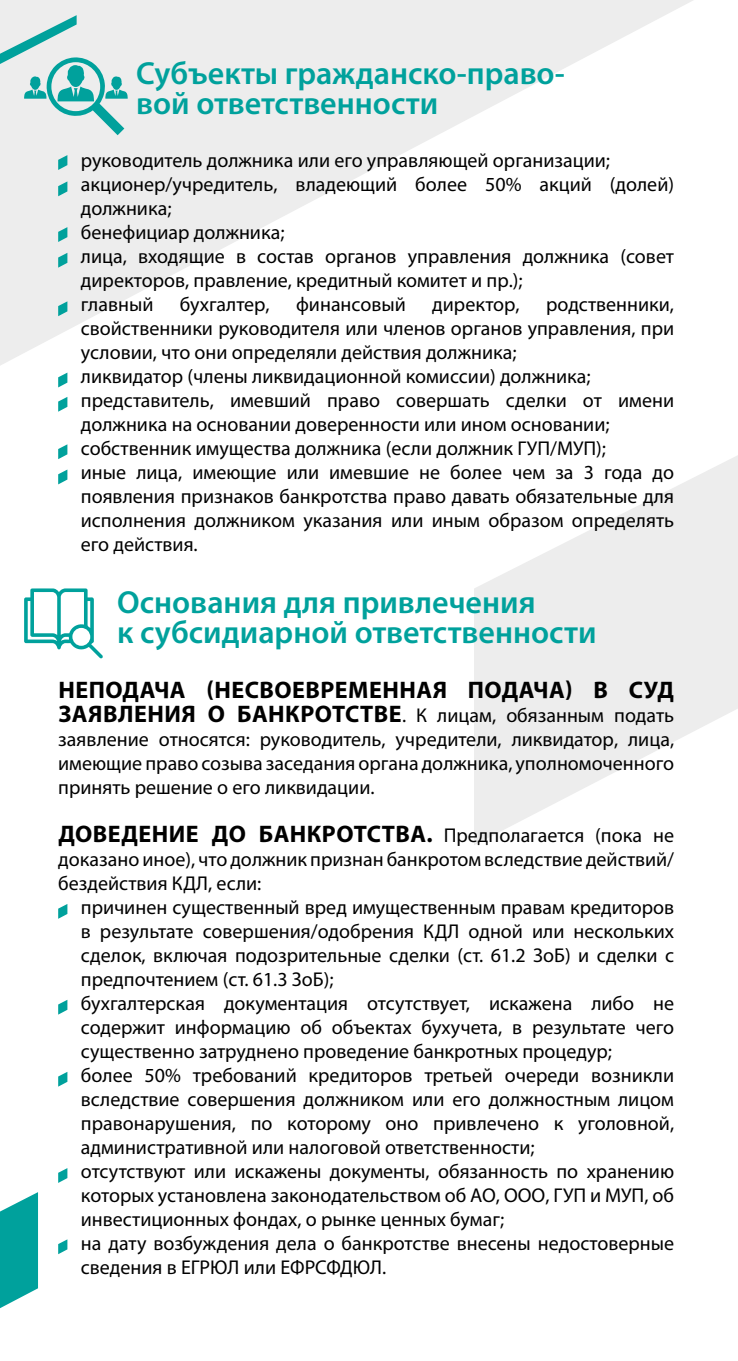
<style>
.page{position:relative;width:738px;height:1361px;background:#fff}
.page>*{position:absolute;margin:0;border:0;box-sizing:border-box;transform-origin:0 0}
.t1{font:600 32px/30px "Myriad Pro";color:#00a19c}
.t2{font:700 24px "Myriad Pro";letter-spacing:.02em;color:#000}
.t3{font:20px/24px "Myriad Pro";color:#000}
.s1{font-weight:700;font-size:24px}
.s2{font-weight:400;font-size:20px}
</style>
<div class="page">
<svg style="left:474px;top:456px;width:263px;height:389px;fill:#ededed"></svg>
<svg style="left:0;top:1192px;width:38px;height:116px"></svg>
<svg style="left:0;top:0;width:693px;height:365px"></svg>
<svg style="left:58px;top:904px;width:9px;height:15px"></svg>
<svg style="left:58px;top:1072px;width:9px;height:14px"></svg>
<svg style="left:58px;top:1168px;width:9px;height:15px"></svg>
<svg style="left:58px;top:1239px;width:9px;height:15px"></svg>
<svg style="left:58px;top:1000px;width:9px;height:14px"></svg>
<svg style="left:58px;top:373px;width:9px;height:14px"></svg>
<svg style="left:58px;top:227px;width:9px;height:15px"></svg>
<svg style="left:58px;top:444px;width:9px;height:15px"></svg>
<svg style="left:58px;top:397px;width:9px;height:15px"></svg>
<svg style="left:58px;top:253px;width:9px;height:15px"></svg>
<svg style="left:58px;top:301px;width:9px;height:15px"></svg>
<svg style="left:58px;top:469px;width:9px;height:15px"></svg>
<svg style="left:58px;top:181px;width:9px;height:15px"></svg>
<svg style="left:58px;top:155px;width:9px;height:15px"></svg>
<svg style="left:24px;top:588px;width:79px;height:70px"></svg>
<svg style="left:0;top:15px;width:128px;height:120px;background:#bddddc"></svg>
<h1 class="t1" style="left:136px;top:57px;width:429px">Субъекты гражданско-право&shy;вой ответственности</h1>
<p class="t3" style="left:81px;top:148px;width:594px">руководитель должника или его управляющей организации; акционер/учредитель, владеющий более 50% акций (долей) должника;<br>бенефициар должника;<br>лица, входящие в состав органов управления должника (совет директоров, правление, кредитный комитет и пр.);<br>главный</p>
<p class="t3" style="left:180px;top:292px;width:91px">бухгалтер,</p>
<p class="t3" style="left:296px;top:292px;width:111px">финансовый</p>
<p class="t3" style="left:432px;top:292px;width:89px">директор,</p>
<p class="t3" style="left:81px;top:292px;width:594px;text-indent:465px">родственники, свойственники руководителя или членов органов управления, при условии, что они определяли действия должника;<br>ликвидатор (члены ликвидационной комиссии) должника; представитель, имевший право совершать сделки от имени должника на основании доверенности или ином основании; собственник имущества должника (если должник ГУП/МУП);<br>иные лица, имеющие или имевшие не более чем за 3 года до появления признаков банкротства право давать обязательные для исполнения должником указания или иным образом определять его действия.</p>
<h1 class="t1" style="left:117px;top:586px;width:480px">Основания для привлечения<br>к субсидиарной ответственности</h1>
<p class="t2" style="left:58px;top:674px;width:616px">НЕПОДАЧА (НЕСВОЕВРЕМЕННАЯ ПОДАЧА) В СУД</p>
<p class="t3" style="left:58px;top:703px;width:617px;text-align:justify"><span class="s1">ЗАЯВЛЕНИЯ О БАНКРОТСТВЕ</span>. К лицам, обязанным подать заявление относятся: руководитель, учредители, ликвидатор, лица, имеющие право созыва заседания органа должника, уполномоченного принять решение о его ликвидации.</p>
<p class="t2" style="left:58px;top:818px;width:616px">ДОВЕДЕНИЕ ДО БАНКРОТСТВА. <span class="s2">Предполагается (пока не</span></p>
<p class="t3" style="left:58px;top:847px;width:617px">доказано иное), что должник признан банкротом вследствие действий/ бездействия КДЛ, если:</p>
<p class="t3" style="left:81px;top:895px;width:594px">причинен существенный вред имущественным правам кредиторов в результате совершения/одобрения КДЛ одной или нескольких сделок, включая подозрительные сделки (ст. 61.2 ЗоБ) и сделки с предпочтением (ст. 61.3 ЗоБ);<br>бухгалтерская документация отсутствует, искажена либо не содержит информацию об объектах бухучета, в результате чего существенно затруднено проведение банкротных процедур;<br>более 50% требований кредиторов третьей очереди возникли вследствие совершения должником или его должностным лицом правонарушения, по которому оно привлечено к уголовной, административной или налоговой ответственности;<br>отсутствуют или искажены документы, обязанность по хранению которых установлена законодательством об АО, ООО, ГУП и МУП, об инвестиционных фондах, о рынке ценных бумаг;<br>на дату возбуждения дела о банкротстве внесены недостоверные сведения в ЕГРЮЛ или ЕФРСФДЮЛ.</p>
</div>
